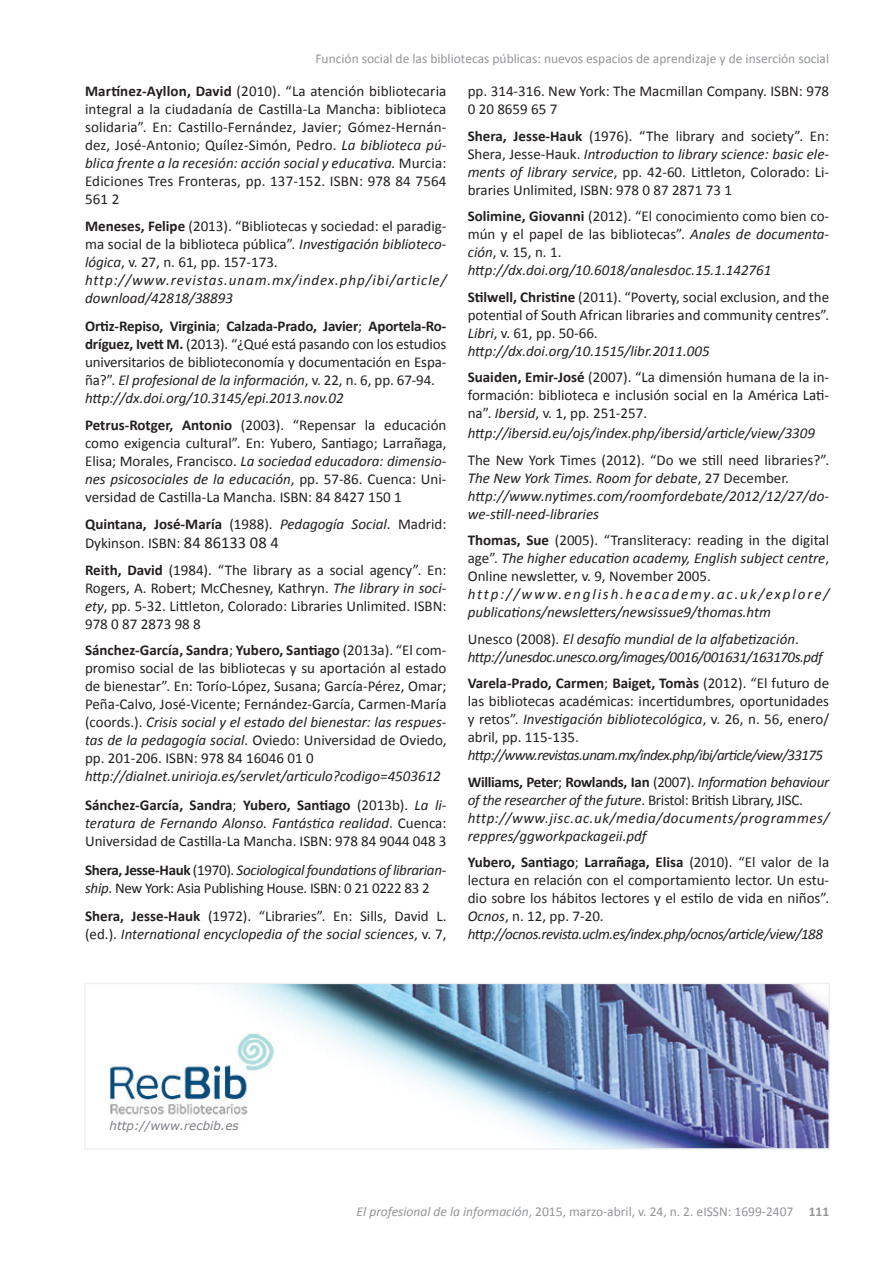
<style>
.page{position:relative;width:893px;height:1263px;background:#fff}
.page>*{position:absolute;margin:0;border:0;box-sizing:border-box;transform-origin:0 0}
.t1{font:15px/18px "Calibri";color:#231f20;text-align:justify}
.t2{font:italic 15px/18px "Calibri";color:#231f20}
.t3{font:italic 15px/18px "Calibri";letter-spacing:.06em;color:#231f20}
.t4{font:italic 15px/18px "Calibri";letter-spacing:.035em;color:#231f20}
.t5{font:italic 15px/26.5px "Calibri";letter-spacing:-.04em;color:#231f20}
.t6{font:15px/18px "Calibri";letter-spacing:-.02em;color:#231f20}
.t7{font:italic 15px/18px "Calibri";letter-spacing:-.03em;color:#231f20}
.t8{font:13.5px "Calibri";color:#939598}
.t9{font:italic 12px "Verdana";color:#7c7d83}
.s1{font-weight:700}
.s2{font-style:italic}
.s3{font-weight:700;font-style:normal}
.s4{font-style:normal}
.s5{font-size:16.5px}
</style>
<div class="page">
<img style="left:110px;top:986px;width:717px;height:161px">
<div style="left:84px;top:983px;width:746px;height:167px;border:2px solid #eef0f0"></div>
<p class="t8" style="left:315px;top:50px;width:515px">Función social de las bibliotecas públicas: nuevos espacios de aprendizaje y de inserción social</p>
<p class="t1" style="left:85px;top:82px;width:363px"><span class="s1">Martínez-Ayllon, David</span> (2010). “La atención bibliotecaria integral a la ciudadanía de Castilla-La Mancha: biblioteca solidaria”. En: Castillo-Fernández, Javier; Gómez-Hernán&shy;dez, José-Antonio; Quílez-Simón, Pedro. <span class="s2">La biblioteca pú&shy;blica frente a la recesión: acción social y educativa.</span> Murcia:<br>Ediciones Tres Fronteras, pp. 137-152. ISBN: 978 84 7564<br>561 2</p>
<p class="t3" style="left:85px;top:216px;width:363px"><span class="s3">Meneses, Felipe</span> <span class="s4">(2013). “Bibliotecas y sociedad: el paradig&shy;ma social de la biblioteca pública”.</span> Investigación biblioteco&shy;lógica<span class="s4">, v. 27, n. 61, pp. 157-173. </span>http://www.revistas.unam.mx/index.php/ibi/article/ download/42818/38893</p>
<p class="t1" style="left:85px;top:318px;width:363px;text-align:left"><span class="s1">Ortiz-Repiso, Virginia</span>; <span class="s1">Calzada-Prado, Javier</span>; <span class="s1">Aportela-Ro&shy;dríguez, Ivett M.</span> (2013). “¿Qué está pasando con los estudios universitarios de biblioteconomía y documentación en Espa&shy;ña?”. <span class="s2">El profesional de la información</span>, v. 22, n. 6, pp. 67-94. <span class="s2">http://dx.doi.org/10.3145/epi.2013.nov.02</span></p>
<p class="t1" style="left:85px;top:416px;width:363px"><span class="s1">Petrus-Rotger, Antonio</span> (2003). “Repensar la educación como exigencia cultural”. En: Yubero, Santiago; Larrañaga, Elisa; Morales, Francisco. <span class="s2">La sociedad educadora: dimensio&shy;nes psicosociales de la educación</span>, pp. 57-86. Cuenca: Uni&shy;versidad de Castilla-La Mancha. ISBN: 84 8427 150 1</p>
<p class="t1" style="left:85px;top:514px;width:363px;line-height:19.8px"><span class="s1">Quintana, José-María</span> (1988). <span class="s2">Pedagogía Social</span>. Madrid:<br>Dykinson. ISBN: <span class="s5">84 86133 08 4</span></p>
<p class="t1" style="left:85px;top:561px;width:363px"><span class="s1">Reith, David</span> (1984). “The library as a social agency”. En:<br>Rogers, A. Robert; McChesney, Kathryn. <span class="s2">The library in soci&shy;ety</span>, pp. 5-32. Littleton, Colorado: Libraries Unlimited. ISBN:<br>978 0 87 2873 98 8</p>
<p class="t1" style="left:85px;top:641px;width:363px"><span class="s1">Sánchez-García, Sandra</span>; <span class="s1">Yubero, Santiago</span> (2013a). “El com&shy;promiso social de las bibliotecas y su aportación al estado de bienestar”. En: Torío-López, Susana; García-Pérez, Omar; Peña-Calvo, José-Vicente; Fernández-García, Carmen-María (coords.). <span class="s2">Crisis social y el estado del bienestar: las respues&shy;tas de la pedagogía social</span>. Oviedo: Universidad de Oviedo, pp. 201-206. ISBN: 978 84 16046 01 0</p>
<p class="t2" style="left:85px;top:761px;width:363px;line-height:28.7px">http://dialnet.unirioja.es/servlet/articulo?codigo=4503612<br><span class="s3">Sánchez-García, Sandra</span><span class="s4">;</span> <span class="s3">Yubero, Santiago</span> <span class="s4">(2013b).</span> La li-</p>
<p class="t1" style="left:85px;top:814px;width:363px"><span class="s2">teratura de Fernando Alonso. Fantástica realidad</span>. Cuenca:<br>Universidad de Castilla-La Mancha. ISBN: 978 84 9044 048 3</p>
<p class="t6" style="left:85px;top:861px;width:363px"><span class="s1">Shera, Jesse-Hauk</span> (1970). <span class="s2">Sociological foundations of librarian&shy;ship</span>. New York: Asia Publishing House. ISBN: 0 21 0222 83 2</p>
<p class="t1" style="left:85px;top:907px;width:363px"><span class="s1">Shera, Jesse-Hauk</span> (1972). “Libraries”. En: Sills, David L. (ed.). <span class="s2">International encyclopedia of the social sciences</span>, v. 7,</p>
<p class="t1" style="left:468px;top:82px;width:363px">pp. 314-316. New York: The Macmillan Company. ISBN: 978<br>0 20 8659 65 7</p>
<p class="t1" style="left:468px;top:127px;width:363px"><span class="s1">Shera, Jesse-Hauk</span> (1976). “The library and society”. En:<br>Shera, Jesse-Hauk. <span class="s2">Introduction to library science: basic ele&shy;ments of library service</span>, pp. 42-60. Littleton, Colorado: Li&shy;braries Unlimited, ISBN: 978 0 87 2871 73 1</p>
<p class="t1" style="left:468px;top:207px;width:363px;text-align:left"><span class="s1">Solimine, Giovanni</span> (2012). “El conocimiento como bien co&shy;mún y el papel de las bibliotecas”. <span class="s2">Anales de documenta&shy;ción</span>, v. 15, n. 1. <span class="s2">http://dx.doi.org/10.6018/analesdoc.15.1.142761</span></p>
<p class="t1" style="left:468px;top:288px;width:363px;text-align:left"><span class="s1">Stilwell, Christine</span> (2011). “Poverty, social exclusion, and the potential of South African libraries and community centres”.<br><span class="s2">Libri</span>, v. 61, pp. 50-66. <span class="s2">http://dx.doi.org/10.1515/libr.2011.005</span></p>
<p class="t1" style="left:468px;top:368px;width:363px"><span class="s1">Suaiden, Emir-José</span> (2007). “La dimensión humana de la in&shy;formación: biblioteca e inclusión social en la América Lati&shy;na”. <span class="s2">Ibersid</span>, v. 1, pp. 251-257.</p>
<p class="t2" style="left:468px;top:424px;width:349px">http://ibersid.eu/ojs/index.php/ibersid/article/view/3309</p>
<p class="t2" style="left:468px;top:450px;width:363px"><span class="s4">The New York Times (2012). “Do we still need libraries?”.<br></span>The New York Times. Room for debate<span class="s4">, 27 December. </span>http://www.nytimes.com/roomfordebate/2012/12/27/do&shy;we-still-need-libraries</p>
<p class="t1" style="left:468px;top:531px;width:363px"><span class="s1">Thomas, Sue</span> (2005). “Transliteracy: reading in the digital age”. <span class="s2">The higher education academy, English subject centre</span>, Online newsletter, v. 9, November 2005.</p>
<p class="t2" style="left:468px;top:585px;width:363px">http://www.english.heacademy.ac.uk/explore/ publications/newsletters/newsissue9/thomas.htm</p>
<p class="t7" style="left:468px;top:629px;width:356px"><span class="s4">Unesco (2008).</span> El desafío mundial de la alfabetización<span class="s4">. </span>http://unesdoc.unesco.org/images/0016/001631/163170s.pdf</p>
<p class="t1" style="left:468px;top:674px;width:363px"><span class="s1">Varela-Prado, Carmen</span>; <span class="s1">Baiget, Tomàs</span> (2012). “El futuro de las bibliotecas académicas: incertidumbres, oportunidades y retos”. <span class="s2">Investigación bibliotecológica</span>, v. 26, n. 56, enero/ abril, pp. 115-135.</p>
<p class="t5" style="left:468px;top:741px;width:363px">http://www.revistas.unam.mx/index.php/ibi/article/view/33175<br><span class="s3">Williams, Peter</span><span class="s4">;</span> <span class="s3">Rowlands, Ian</span> <span class="s4">(2007).</span> Information behaviour</p>
<p class="t4" style="left:468px;top:790px;width:363px">of the researcher of the future<span class="s4">. Bristol: British Library, JISC. </span>http://www.jisc.ac.uk/media/documents/programmes/ reppres/ggworkpackageii.pdf</p>
<p class="t1" style="left:468px;top:853px;width:363px;text-align:left"><span class="s1">Yubero, Santiago</span>; <span class="s1">Larrañaga, Elisa</span> (2010). “El valor de la lectura en relación con el comportamiento lector. Un estu&shy;dio sobre los hábitos lectores y el estilo de vida en niños”.<br><span class="s2">Ocnos</span>, n. 12, pp. 7-20. <span class="s2">http://ocnos.revista.uclm.es/index.php/ocnos/article/view/188</span></p>
<p class="t9" style="left:109px;top:1118px;width:131px">http://www.recbib.es</p>
<p class="t8" style="left:357px;top:1203px;width:474px"><span class="s2">El profesional de la información</span>, 2015, marzo-abril, v. 24, n. 2. eISSN: 1699-2407 <span class="s1">111</span></p>
</div>
